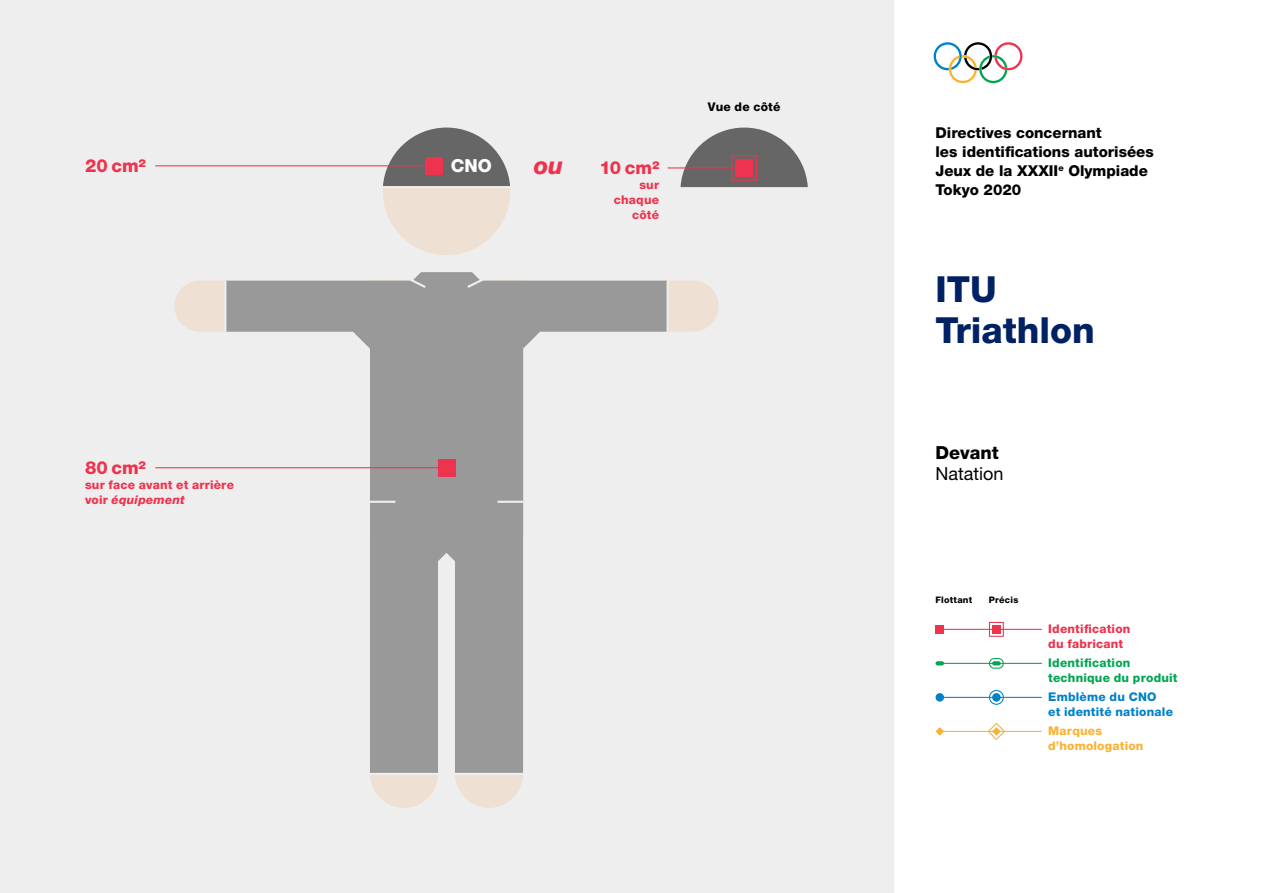
<style>
.page{position:relative;width:1263px;height:893px;background:#fff}
.page>*{position:absolute;margin:0;border:0;box-sizing:border-box;transform-origin:0 0}
.t1{font:800 36px/40.5px "Helvetica Neue LT Std";color:#002163}
.t2{font:italic 800 24px "Helvetica Neue LT Std";color:#ee334e}
.t3{font:800 18px "Helvetica Neue LT Std";letter-spacing:.005em;color:#ee334e}
.Subtitle{font:18px/20.2px "Helvetica Neue LT Std";color:#000}
.t4{font:800 18px "Helvetica Neue LT Std";color:#fff}
.t5{font:800 15px/18.8px "Helvetica Neue LT Std";color:#000}
.t6{font:800 12px/15px "Helvetica Neue LT Std";letter-spacing:.015em;color:#ee334e}
.t7{font:800 12px/15px "Helvetica Neue LT Std";letter-spacing:.015em;color:#00a651}
.t8{font:800 12px/15px "Helvetica Neue LT Std";letter-spacing:.015em;color:#0081c8}
.t9{font:800 12px/15px "Helvetica Neue LT Std";letter-spacing:.02em;color:#fcb131}
.t10{font:800 12px "Helvetica Neue LT Std";letter-spacing:.015em;color:#000}
.t11{font:800 9px "Helvetica Neue LT Std";letter-spacing:.025em;color:#000}
.s1{font-style:italic}
.s2{font-weight:800}
</style>
<div class="page">
<div style="left:0;top:0;width:893px;height:893px;background:#eee"></div>
<svg style="left:934px;top:42px;width:88px;height:41px"></svg>
<div style="left:383px;top:128px;width:127px;height:127px;background:#eee0d3;border-radius:50%"></div>
<div style="left:174px;top:281px;width:545px;height:51px;background:#eee0d3;border-radius:26px"></div>
<div style="left:370px;top:502px;width:68px;height:306px;background:#eee0d3;border-radius:34px"></div>
<div style="left:455px;top:502px;width:68px;height:306px;background:#eee0d3;border-radius:34px"></div>
<svg style="left:225px;top:272px;width:443px;height:501px"></svg>
<hr style="left:370px;top:501px;width:25px;height:2px;background:#eee">
<hr style="left:497px;top:501px;width:26px;height:2px;background:#eee">
<svg style="left:465px;top:276px;width:23px;height:14px"></svg>
<svg style="left:405px;top:276px;width:23px;height:14px"></svg>
<hr style="left:666px;top:281px;width:3px;height:51px;background:#eee">
<hr style="left:224px;top:281px;width:2px;height:51px;background:#eee">
<hr style="left:370px;top:773px;width:68px;height:2px;background:#eee">
<hr style="left:455px;top:773px;width:68px;height:2px;background:#eee">
<hr style="left:155px;top:467px;width:291px;height:1px;background:#ee334e">
<div style="left:438px;top:459px;width:17px;height:17px;background:#ee334e"></div>
<svg style="left:383px;top:128px;width:127px;height:58px"></svg>
<hr style="left:383px;top:186px;width:127px;height:2px;background:#eee">
<div style="left:425px;top:157px;width:17px;height:17px;background:#ee334e"></div>
<svg style="left:680px;top:128px;width:128px;height:59px"></svg>
<hr style="left:155px;top:165px;width:279px;height:1px;background:#ee334e">
<hr style="left:668px;top:167px;width:76px;height:1px;background:#ee334e">
<hr style="left:940px;top:629px;width:102px;height:1px;background:#ee334e">
<div style="left:935px;top:625px;width:9px;height:9px;background:#ee334e"></div>
<svg style="left:989px;top:622px;width:15px;height:15px"></svg>
<div style="left:992px;top:625px;width:9px;height:9px;background:#ee334e"></div>
<hr style="left:940px;top:663px;width:102px;height:1px;background:#00a651">
<svg style="left:935px;top:661px;width:9px;height:4px"></svg>
<svg style="left:989px;top:658px;width:15px;height:11px"></svg>
<hr style="left:940px;top:697px;width:102px;height:1px;background:#0081c8">
<div style="left:935px;top:693px;width:9px;height:9px;background:#0081c8;border-radius:50%"></div>
<svg style="left:989px;top:690px;width:15px;height:15px"></svg>
<div style="left:992px;top:693px;width:9px;height:9px;background:#0081c8;border-radius:50%"></div>
<hr style="left:940px;top:731px;width:102px;height:1px;background:#fcb131">
<svg style="left:935px;top:727px;width:9px;height:9px"></svg>
<svg style="left:988px;top:723px;width:17px;height:17px"></svg>
<p class="t4" style="left:451px;top:155px;width:43px">CNO</p>
<p class="t2" style="left:534px;top:151px;width:31px">ou</p>
<p class="t3" style="left:85px;top:155px;width:62px">20 cm2</p>
<p class="t3" style="left:599px;top:157px;width:61px">10 cm2</p>
<p class="t6" style="left:614px;top:178px;width:47px;text-align:right">sur chaque côté</p>
<p class="t10" style="left:708px;top:99px;width:74px">Vue de côté</p>
<p class="t3" style="left:85px;top:457px;width:62px">80 cm2</p>
<p class="t6" style="left:85px;top:477px;width:150px">sur face avant et arrière voir <span class="s1">équipement</span></p>
<p class="t5" style="left:935px;top:124px;width:220px">Directives concernant<br>les identifications autorisées<br>Jeux de la XXXII<sup>e</sup> Olympiade<br>Tokyo 2020</p>
<h1 class="t1" style="left:935px;top:269px;width:161px">ITU<br>Triathlon</h1>
<p class="Subtitle" style="left:935px;top:443px;width:70px"><span class="s2">Devant<br></span>Natation</p>
<p class="t11" style="left:935px;top:594px;width:38px">Flottant</p>
<p class="t11" style="left:989px;top:594px;width:31px">Précis</p>
<p class="t6" style="left:1048px;top:621px;width:84px">Identification du fabricant</p>
<p class="t7" style="left:1048px;top:655px;width:131px">Identification technique du produit</p>
<p class="t8" style="left:1048px;top:689px;width:126px">Emblème du CNO<br>et identité nationale</p>
<p class="t9" style="left:1048px;top:723px;width:97px">Marques d’homologation</p>
</div>
